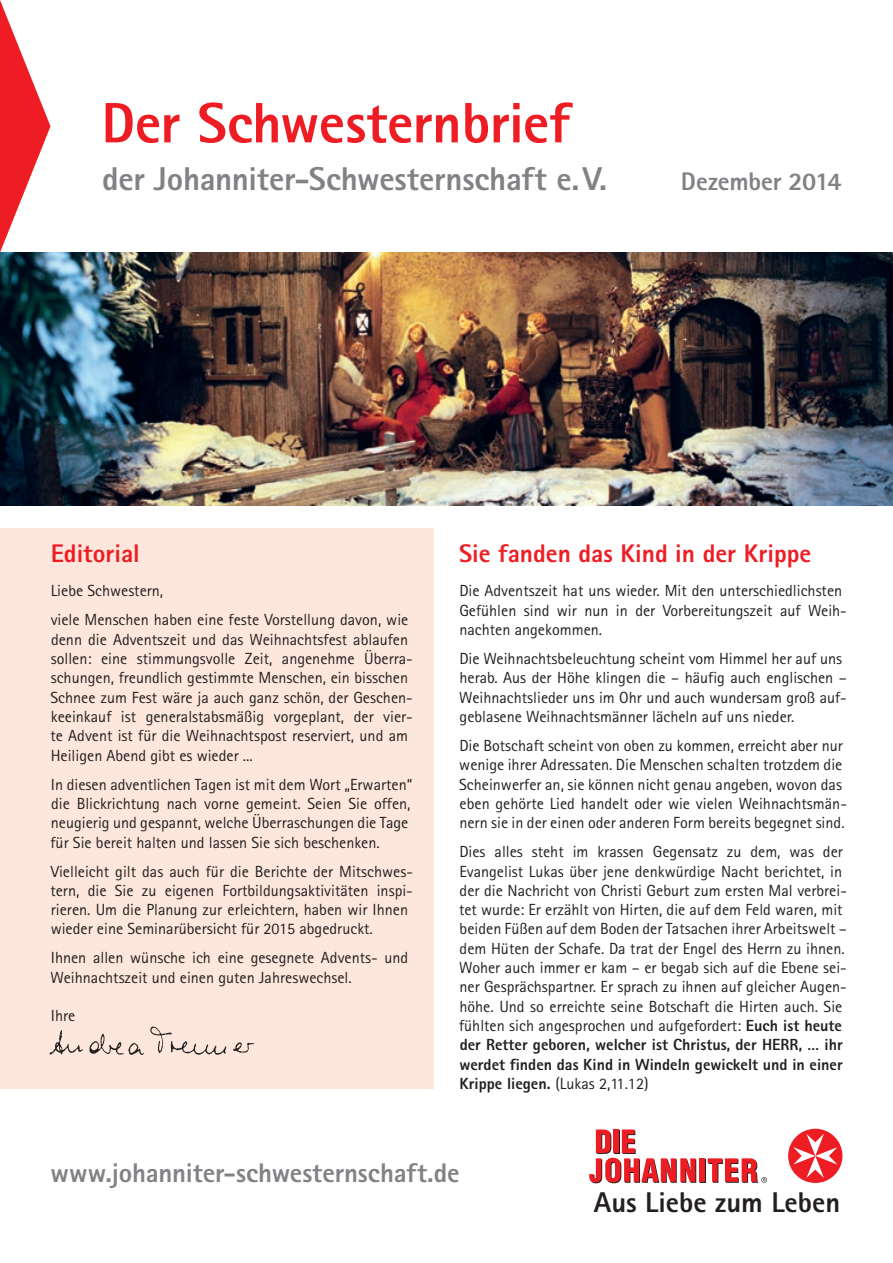
<style>
.page{position:relative;width:893px;height:1263px;background:#fff}
.page>*{position:absolute;margin:0;border:0;box-sizing:border-box;transform-origin:0 0}
.t1{font:800 57px "Agfa Rotis Sans Serif";letter-spacing:-.01em;color:#ee1d23}
.t2{font:800 33px "Agfa Rotis Sans Serif";letter-spacing:-.005em;color:#808285}
.t3{font:800 28.65px "Agfa Rotis Sans Serif";color:#231f20}
.t4{font:800 27px "Agfa Rotis Sans Serif";letter-spacing:-.005em;color:#808285}
.t5{font:800 25.5px "Agfa Rotis Sans Serif";color:#ee1d23}
.t6{font:800 25.5px "Agfa Rotis Sans Serif";letter-spacing:-.005em;color:#808285}
.t7{font:16.2px/19.4px "Agfa Rotis Sans Serif";color:#231f20}
.s1{font-weight:800}
</style>
<div class="page">
<div style="left:0;top:529px;width:434px;height:560px;background:#fde7dc"></div>
<div style="left:788px;top:1129px;width:54px;height:54px;background:#ee1d23;border-radius:50%"></div>
<svg style="left:793px;top:1134px;width:44px;height:44px"></svg>
<div style="left:700px;top:1159px;width:6px;height:24px;background:#231f20"></div>
<div style="left:699px;top:1158px;width:6px;height:24px;background:#ee1d23"></div>
<svg style="left:589px;top:1129px;width:107px;height:54px"></svg>
<svg style="left:708px;top:1158px;width:59px;height:25px"></svg>
<svg style="left:0;top:0;width:51px;height:253px"></svg>
<img style="left:50px;top:1026px;width:205px;height:28px">
<img style="left:0;top:253px;width:893px;height:252px">
<h1 class="t1" style="left:101px;top:87px;width:470px">Der Schwesternbrief</h1>
<h2 class="t2" style="left:102px;top:158px;width:506px">der Johanniter-Schwesternschaft e.V.</h2>
<h3 class="t6" style="left:681px;top:165px;width:162px">Dezember 2014</h3>
<h3 class="t5" style="left:51px;top:537px;width:91px">Editorial</h3>
<p class="t7" style="left:51px;top:576px;width:359px;line-height:29px">Liebe Schwestern,<br>viele Menschen haben eine feste Vorstellung davon, wie</p>
<p class="t7" style="left:50px;top:629px;width:364px">denn die Adventszeit und das Weihnachtsfest ablaufen sollen: eine stimmungsvolle Zeit, angenehme Überra&shy;schungen, freundlich gestimmte Menschen, ein bisschen Schnee zum Fest wäre ja auch ganz schön, der Geschen&shy;keeinkauf ist generalstabsmäßig vorgeplant, der vier&shy;te Advent ist für die Weihnachtspost reserviert, und am Heiligen Abend gibt es wieder ...</p>
<p class="t7" style="left:51px;top:774px;width:363px">In diesen adventlichen Tagen ist mit dem Wort „Erwarten“ die Blickrichtung nach vorne gemeint. Seien Sie offen, neugierig und gespannt, welche Überraschungen die Tage für Sie bereit halten und lassen Sie sich beschenken.</p>
<p class="t7" style="left:50px;top:861px;width:364px">Vielleicht gilt das auch für die Berichte der Mitschwes&shy;tern, die Sie zu eigenen Fortbildungsaktivitäten inspi&shy;rieren. Um die Planung zur erleichtern, haben wir Ihnen wieder eine Seminarübersicht für 2015 abgedruckt.</p>
<p class="t7" style="left:51px;top:948px;width:359px">Ihnen allen wünsche ich eine gesegnete Advents- und<br>Weihnachtszeit und einen guten Jahreswechsel.</p>
<p class="t7" style="left:51px;top:1006px;width:26px">Ihre</p>
<h3 class="t5" style="left:459px;top:537px;width:354px">Sie fanden das Kind in der Krippe</h3>
<p class="t7" style="left:459px;top:581px;width:389px">Die Adventszeit hat uns wieder. Mit den unterschiedlichsten<br>Gefühlen sind wir nun in der Vorbereitungszeit auf Weih&shy;nachten angekommen.</p>
<p class="t7" style="left:459px;top:649px;width:389px">Die Weihnachtsbeleuchtung scheint vom Himmel her auf uns herab. Aus der Höhe klingen die – häufig auch englischen – Weihnachtslieder uns im Ohr und auch wundersam groß auf&shy;geblasene Weihnachtsmänner lächeln auf uns nieder.</p>
<p class="t7" style="left:459px;top:736px;width:389px">Die Botschaft scheint von oben zu kommen, erreicht aber nur wenige ihrer Adressaten. Die Menschen schalten trotzdem die Scheinwerfer an, sie können nicht genau angeben, wovon das eben gehörte Lied handelt oder wie vielen Weihnachtsmän&shy;nern sie in der einen oder anderen Form bereits begegnet sind.</p>
<p class="t7" style="left:459px;top:842px;width:389px">Dies alles steht im krassen Gegensatz zu dem, was der Evangelist Lukas über jene denkwürdige Nacht berichtet, in der die Nachricht von Christi Geburt zum ersten Mal verbrei&shy;tet wurde: Er erzählt von Hirten, die auf dem Feld waren, mit beiden Füßen auf dem Boden der Tatsachen ihrer Arbeitswelt – dem Hüten der Schafe. Da trat der Engel des Herrn zu ihnen.<br>Woher auch immer er kam – er begab sich auf die Ebene sei&shy;ner Gesprächspartner. Er sprach zu ihnen auf gleicher Augen&shy;höhe. Und so erreichte seine Botschaft die Hirten auch. Sie fühlten sich angesprochen und aufgefordert: <span class="s1">Euch ist heute der Retter geboren, welcher ist Christus, der HERR, … ihr werdet finden das Kind in Windeln gewickelt und in einer Krippe liegen.</span> (Lukas 2,11.12)</p>
<h3 class="t4" style="left:51px;top:1155px;width:411px">www.johanniter-schwesternschaft.de</h3>
<h3 class="t3" style="left:594px;top:1184px;width:248px">Aus Liebe zum Leben</h3>
</div>
